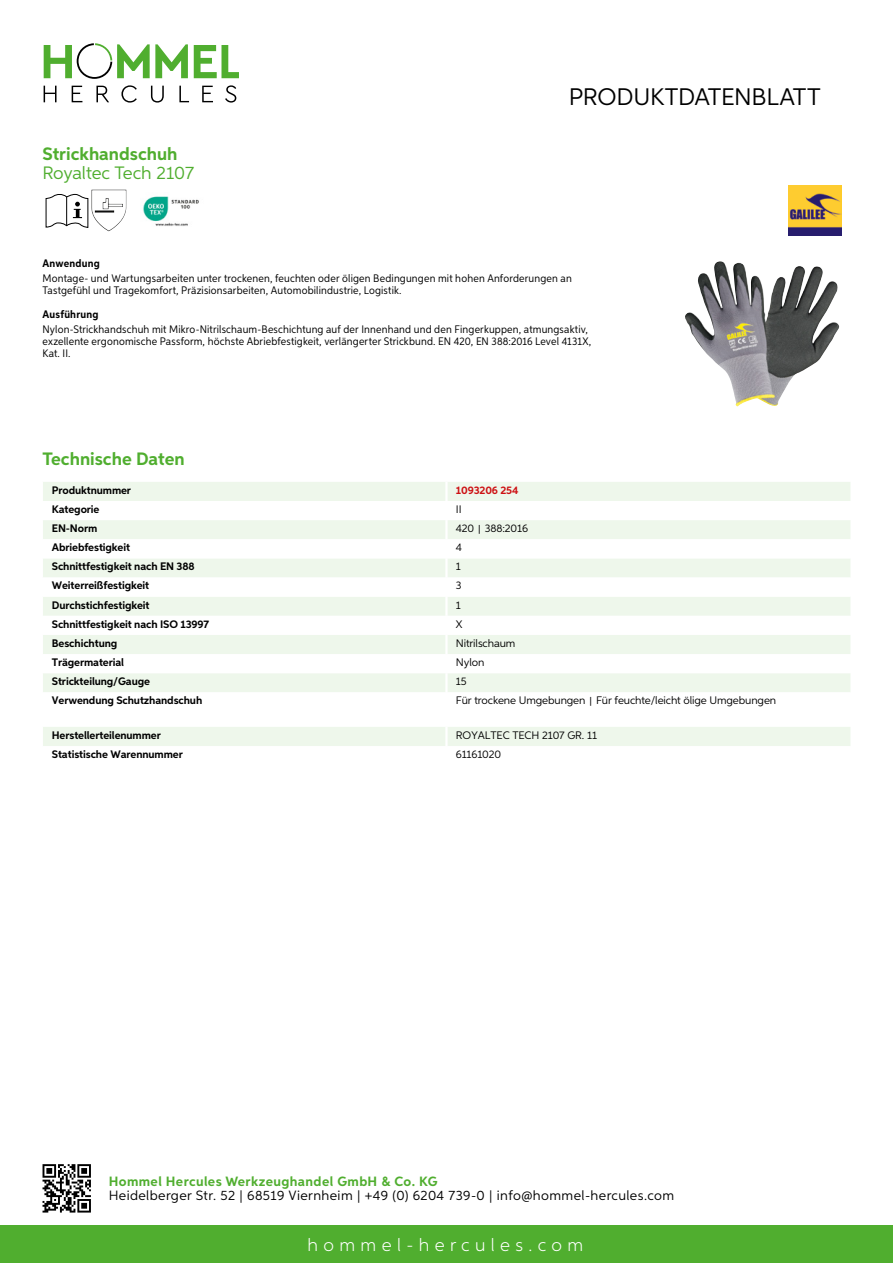
<style>
.page{position:relative;width:893px;height:1263px;background:#fff}
.page>*{position:absolute;margin:0;border:0;box-sizing:border-box;transform-origin:0 0}
.t1{font:24px "Aspira";letter-spacing:-.01em;color:#000}
.t2{font:700 18px "Aspira";color:#50ae2f}
.t3{font:300 18px "Aspira";letter-spacing:.3em;color:#fff}
.t4{font:18px "Aspira";color:#50ae2f}
.t5{font:13.5px "Aspira";letter-spacing:.03em;color:#000}
.t6{font:700 13.5px "Aspira";letter-spacing:.03em;color:#50ae2f}
.t7{font:10.95px/12px "Aspira Nar";letter-spacing:.015em;color:#000}
.t8{font:700 10.95px "Aspira";letter-spacing:-.01em;color:#000}
.t9{font:10.95px "Aspira";letter-spacing:-.01em;color:#000}
.t10{font:700 10.95px "Aspira Nar";letter-spacing:.02em;color:#000}
.t11{font:700 10.95px "Aspira";letter-spacing:-.01em;color:#cd1013}
.s1{font-family:"Wuerth Global";font-size:10.5px}
</style>
<div class="page">
<div style="left:0;top:1226px;width:893px;height:37px;background:#50ae2f"></div>
<svg style="left:43px;top:1164px;width:48px;height:48px"></svg>
<svg style="left:194px;top:45px;width:45px;height:33px"></svg>
<svg style="left:44px;top:43px;width:144px;height:36px"></svg>
<svg style="left:44px;top:86px;width:13px;height:16px"></svg>
<svg style="left:72px;top:86px;width:10px;height:16px"></svg>
<svg style="left:96px;top:86px;width:13px;height:16px"></svg>
<svg style="left:121px;top:85px;width:16px;height:18px"></svg>
<svg style="left:151px;top:86px;width:13px;height:17px"></svg>
<svg style="left:179px;top:86px;width:10px;height:16px"></svg>
<svg style="left:202px;top:86px;width:11px;height:16px"></svg>
<svg style="left:225px;top:85px;width:11px;height:18px"></svg>
<div style="left:43px;top:482px;width:807px;height:19px;background:#eef7eb"></div>
<svg style="left:43px;top:520px;width:807px;height:172px;fill:#eef7eb"></svg>
<hr style="left:445px;top:482px;width:3px;height:19px;background:#fff">
<hr style="left:445px;top:520px;width:3px;height:19px;background:#fff">
<hr style="left:445px;top:539px;width:3px;height:19px;background:#fff">
<hr style="left:445px;top:558px;width:3px;height:19px;background:#fff">
<hr style="left:445px;top:577px;width:3px;height:20px;background:#fff">
<hr style="left:445px;top:597px;width:3px;height:19px;background:#fff">
<hr style="left:445px;top:616px;width:3px;height:19px;background:#fff">
<hr style="left:445px;top:635px;width:3px;height:19px;background:#fff">
<hr style="left:445px;top:654px;width:3px;height:19px;background:#fff">
<hr style="left:445px;top:673px;width:3px;height:19px;background:#fff">
<div style="left:43px;top:727px;width:807px;height:19px;background:#eef7eb"></div>
<svg style="left:46px;top:193px;width:42px;height:35px"></svg>
<img style="left:91px;top:189px;width:8px;height:35px">
<img style="left:143px;top:196px;width:56px;height:30px">
<img style="left:685px;top:261px;width:154px;height:145px">
<img style="left:789px;top:185px;width:53px;height:50px">
<h2 class="t2" style="left:43px;top:142px;width:137px">Strickhandschuh</h2>
<h2 class="t4" style="left:43px;top:162px;width:153px">Royaltec Tech 2107</h2>
<h1 class="t1" style="left:569px;top:82px;width:253px">Produktdatenblatt</h1>
<p class="t10" style="left:43px;top:257px;width:59px">Anwendung</p>
<p class="t7" style="left:43px;top:273px;width:531px">Montage- und Wartungsarbeiten unter trockenen, feuchten oder öligen Bedingungen mit hohen Anforderungen an<br>Tastgefühl und Tragekomfort, Präzisionsarbeiten, Automobilindustrie, Logistik.</p>
<p class="t10" style="left:43px;top:307px;width:58px">Ausführung</p>
<p class="t7" style="left:43px;top:323px;width:550px">Nylon-Strickhandschuh mit Mikro-Nitrilschaum-Beschichtung auf der Innenhand und den Fingerkuppen, atmungsaktiv, exzellente ergonomische Passform, höchste Abriebfestigkeit, verlängerter Strickbund. EN 420, EN 388:2016 Level 4131X,<br>Kat. II.</p>
<h2 class="t2" style="left:43px;top:448px;width:144px">Technische Daten</h2>
<p class="t8" style="left:52px;top:483px;width:81px">Produktnummer</p>
<p class="t11" style="left:456px;top:483px;width:64px">1093206 254</p>
<p class="t8" style="left:52px;top:502px;width:49px">Kategorie</p>
<p class="t9" style="left:456px;top:502px;width:7px">II</p>
<p class="t8" style="left:52px;top:521px;width:47px">EN-Norm</p>
<p class="t9" style="left:456px;top:522px;width:74px">420 <span class="s1">|</span> 388:2016</p>
<p class="t8" style="left:52px;top:541px;width:80px">Abriebfestigkeit</p>
<p class="t9" style="left:456px;top:541px;width:8px">4</p>
<p class="t8" style="left:52px;top:560px;width:144px">Schnittfestigkeit nach EN 388</p>
<p class="t9" style="left:456px;top:560px;width:7px">1</p>
<p class="t8" style="left:52px;top:579px;width:99px">Weiterreißfestigkeit</p>
<p class="t9" style="left:456px;top:579px;width:7px">3</p>
<p class="t8" style="left:52px;top:598px;width:99px">Durchstichfestigkeit</p>
<p class="t9" style="left:456px;top:598px;width:7px">1</p>
<p class="t8" style="left:52px;top:617px;width:159px">Schnittfestigkeit nach ISO 13997</p>
<p class="t9" style="left:456px;top:617px;width:8px">X</p>
<p class="t8" style="left:52px;top:636px;width:67px">Beschichtung</p>
<p class="t9" style="left:456px;top:636px;width:61px">N itrilschaum</p>
<p class="t8" style="left:52px;top:655px;width:74px">Trägermaterial</p>
<p class="t9" style="left:456px;top:655px;width:30px">Nylon</p>
<p class="t8" style="left:52px;top:675px;width:100px">Strickteilung/Gauge</p>
<p class="t9" style="left:456px;top:675px;width:12px">15</p>
<p class="t8" style="left:52px;top:694px;width:152px">Verwendung Schutzhandschuh</p>
<p class="t9" style="left:456px;top:694px;width:322px">Für trockene U mgebungen <span class="s1">|</span> Für feuchte/leicht ölige U mgebungen</p>
<p class="t8" style="left:52px;top:728px;width:111px">Herstellerteilenummer</p>
<p class="t9" style="left:456px;top:728px;width:30px">ROYALTE</p>
<p class="t9" style="left:503px;top:728px;width:96px">C TECH 2107 GR. 11</p>
<p class="t8" style="left:52px;top:747px;width:132px">Statistische Warennummer</p>
<p class="t9" style="left:456px;top:747px;width:47px">61161020</p>
<p class="t6" style="left:109px;top:1172px;width:330px">Hommel Hercules Werkzeughandel GmbH &amp; Co. KG</p>
<p class="t5" style="left:109px;top:1187px;width:567px">Heidelberger Str. 52 | 68519 Viernheim | +49 (0) 6204 739-0 | info@hommel-hercules.com</p>
<h2 class="t3" style="left:307px;top:1234px;width:277px">hommel-hercules.com</h2>
</div>
